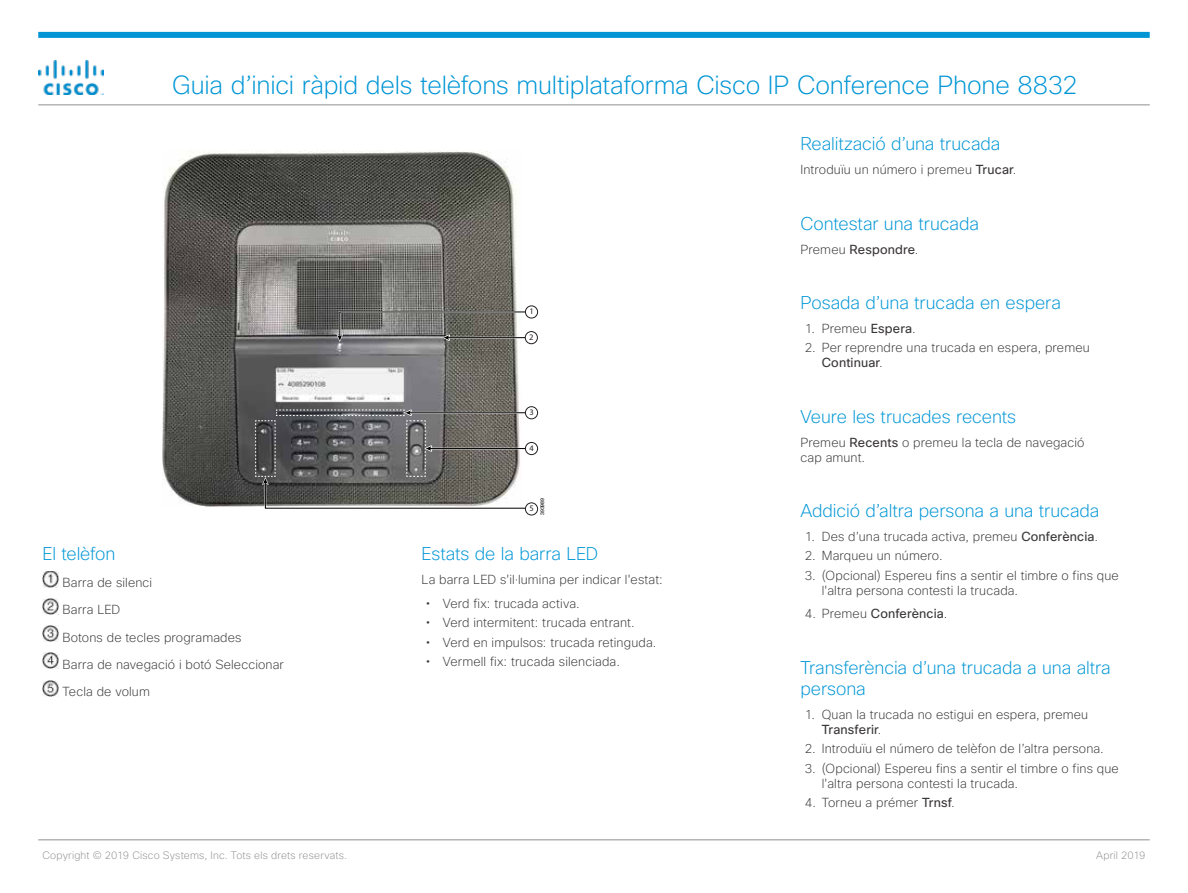
<style>
.page{position:relative;width:1188px;height:893px;background:#fff}
.page>*{position:absolute;margin:0;border:0;box-sizing:border-box;transform-origin:0 0}
.t1{font:200 25.5px "Cisco Sans";letter-spacing:-.01em;color:#0096d6}
.t2{font:200 18px/21.6px "Cisco Sans";letter-spacing:-.005em;color:#0096d6}
.t3{font:200 12.75px/15px "Cisco Sans";letter-spacing:.01em;color:#393636}
.t4{font:12.75px "Cisco Sans";letter-spacing:.015em;color:#393636}
.t5{font:200 10.5px "Cisco Sans";letter-spacing:.015em;color:#918f90}
.t6{font:700 8.4px "Helvetica";color:#231f20}
.t7{font:5.1px "Helvetica";color:#000}
.s1{font-weight:400}
.s2{font-weight:200}
</style>
<div class="page">
<div style="left:38px;top:32px;width:1112px;height:6px;background:#0096d6"></div>
<hr style="left:38px;top:104px;width:1112px;height:1px;background:#918f90">
<hr style="left:38px;top:839px;width:1112px;height:1px;background:#918f90">
<img style="left:38px;top:61px;width:65px;height:33px">
<img style="left:43px;top:571px;width:16px;height:16px">
<img style="left:43px;top:598px;width:16px;height:16px">
<img style="left:43px;top:625px;width:16px;height:17px">
<img style="left:43px;top:653px;width:16px;height:16px">
<img style="left:43px;top:680px;width:16px;height:16px">
<img style="left:162px;top:151px;width:357px;height:356px">
<div style="left:525px;top:331px;width:13px;height:13px;border:1px solid #231f20;border-radius:50%"></div>
<div style="left:525px;top:406px;width:13px;height:13px;border:1px solid #231f20;border-radius:50%"></div>
<div style="left:525px;top:442px;width:13px;height:13px;border:1px solid #231f20;border-radius:50%"></div>
<hr style="left:339px;top:311px;width:2px;height:27px;background:#fff">
<hr style="left:340px;top:311px;width:185px;height:2px;background:#fff">
<svg style="left:335px;top:312px;width:191px;height:32px;background:#797975"></svg>
<div style="left:525px;top:306px;width:13px;height:12px;border:1px solid #231f20;border-radius:50%"></div>
<div style="left:525px;top:503px;width:13px;height:12px;border:1px solid #231f20;border-radius:50%"></div>
<svg style="left:255px;top:406px;width:271px;height:103px;background:#6b6a68"></svg>
<h1 class="t1" style="left:172px;top:69px;width:907px">Guia d’inici ràpid dels telèfons multiplataforma Cisco IP Conference Phone 8832</h1>
<h2 class="t2" style="left:801px;top:134px;width:201px">Realització d’una trucada</h2>
<p class="t3" style="left:801px;top:163px;width:217px">Introduïu un número i premeu <span class="s1">Trucar</span>.</p>
<h2 class="t2" style="left:43px;top:543px;width:74px">El telèfon</h2>
<p class="t3" style="left:63px;top:569px;width:223px;line-height:27.3px">Barra de silenci<br>Barra LED<br>Botons de tecles programades<br>Barra de navegació i botó Seleccionar<br>Tecla de volum</p>
<p class="t6" style="left:529px;top:306px;width:6px">1</p>
<p class="t6" style="left:529px;top:332px;width:6px">2</p>
<p class="t6" style="left:529px;top:407px;width:6px">3</p>
<p class="t6" style="left:529px;top:443px;width:6px">4</p>
<p class="t7" style="left:539px;top:515px;width:19px;rotate:-90deg">393989</p>
<p class="t6" style="left:529px;top:503px;width:6px">5</p>
<h2 class="t2" style="left:422px;top:543px;width:178px">Estats de la barra LED</h2>
<p class="t3" style="left:443px;top:568px;width:222px;line-height:23.9px;text-indent:-21px">La barra LED s'il·lumina per indicar l'estat:<br>Verd fix: trucada activa.</p>
<p class="t3" style="left:443px;top:613px;width:215px;line-height:19.5px">Verd intermitent: trucada entrant.<br>Verd en impulsos: trucada retinguda.<br>Vermell fix: trucada silenciada.</p>
<h2 class="t2" style="left:801px;top:213px;width:180px">Contestar una trucada</h2>
<p class="t4" style="left:801px;top:241px;width:120px"><span class="s2">Premeu</span> Respondre<span class="s2">.</span></p>
<h2 class="t2" style="left:801px;top:293px;width:262px">Posada d’una trucada en espera</h2>
<p class="t3" style="left:805px;top:321px;width:113px">1. Premeu <span class="s1">Espera</span>.</p>
<p class="t3" style="left:822px;top:341px;width:270px;text-indent:-17px">2. Per reprendre una trucada en espera, premeu<br><span class="s1">Continuar</span>.</p>
<h2 class="t2" style="left:801px;top:406px;width:217px">Veure les trucades recents</h2>
<p class="t3" style="left:801px;top:435px;width:286px">Premeu <span class="s1">Recents</span> o premeu la tecla de navegació cap amunt.</p>
<h2 class="t2" style="left:801px;top:501px;width:300px">Addició d’altra persona a una trucada</h2>
<p class="t3" style="left:805px;top:529px;width:295px">1. Des d’una trucada activa, premeu <span class="s1">Conferència</span>.</p>
<p class="t3" style="left:805px;top:549px;width:139px">2. Marqueu un número.</p>
<p class="t3" style="left:822px;top:568px;width:299px;text-indent:-17px">3. (Opcional) Espereu fins a sentir el timbre o fins que l'altra persona contesti la trucada.</p>
<p class="t4" style="left:805px;top:605px;width:144px"><span class="s2">4. Premeu</span> Conferència<span class="s2">.</span></p>
<h2 class="t2" style="left:801px;top:657px;width:312px">Transferència d’una trucada a una altra persona</h2>
<p class="t3" style="left:822px;top:707px;width:268px;text-indent:-17px">1. Quan la trucada no estigui en espera, premeu<br><span class="s1">Transferir</span>.</p>
<p class="t3" style="left:805px;top:742px;width:301px">2. Introduïu el número de telèfon de l’altra persona.</p>
<p class="t3" style="left:822px;top:761px;width:299px;text-indent:-17px">3. (Opcional) Espereu fins a sentir el timbre o fins que l'altra persona contesti la trucada.</p>
<p class="t3" style="left:805px;top:795px;width:152px">4. Torneu a prémer <span class="s1">Trnsf</span>.</p>
<p class="t5" style="left:43px;top:848px;width:306px">Copyright © 2019 Cisco Systems, Inc. Tots els drets reservats.</p>
<p class="t5" style="left:1096px;top:848px;width:51px">April 2019</p>
</div>
